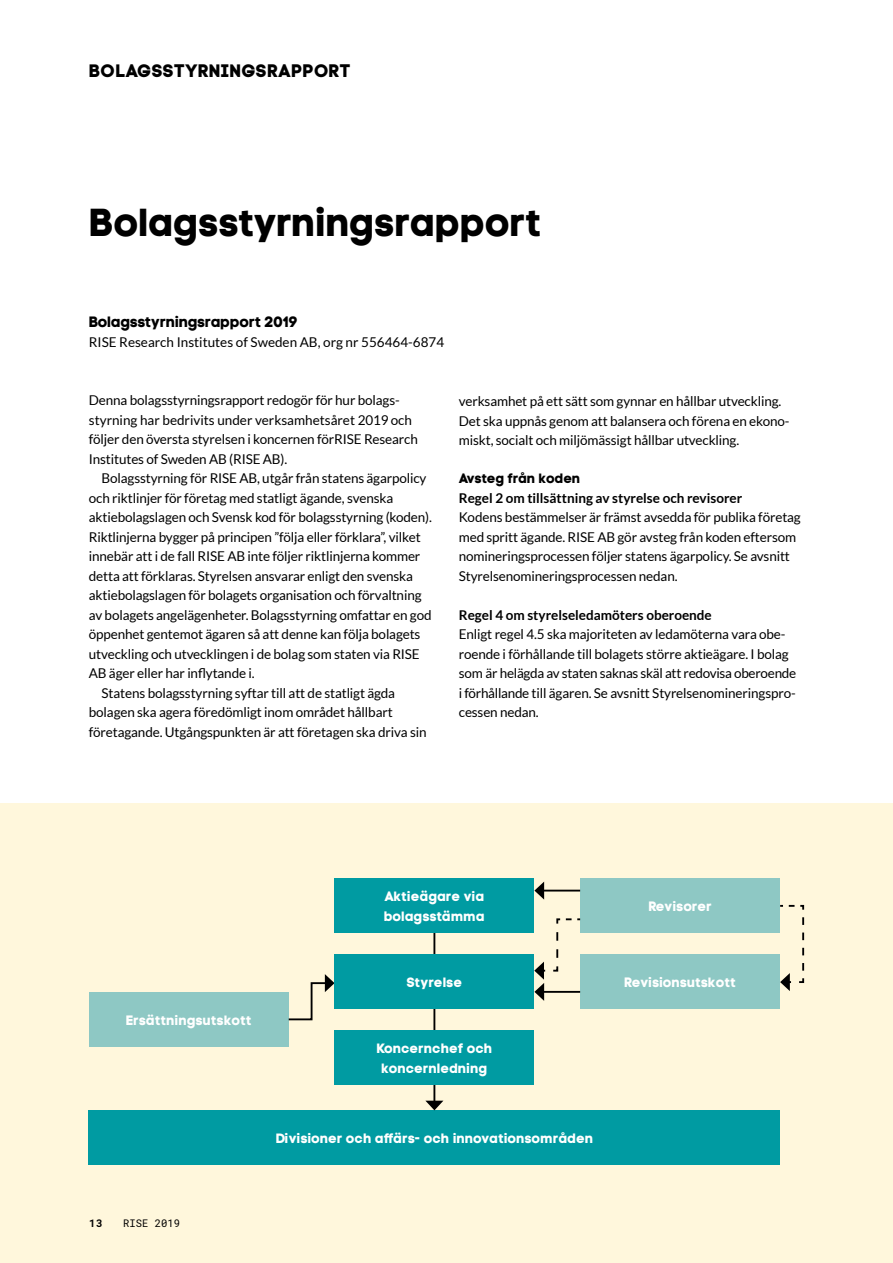
<style>
.page{position:relative;width:893px;height:1263px;background:#fff}
.page>*{position:absolute;margin:0;border:0;box-sizing:border-box;transform-origin:0 0}
.Huvudrubrik_BV{font:39px "Code Pro Bold LC";color:#000}
.Vinjett{font:18px "Code Pro Bold LC";color:#000}
.Ingress{font:15px "Code Pro Bold LC";letter-spacing:-.01em;color:#000}
.Bröd_indrag{font:13.5px/19.5px "Lato";letter-spacing:-.01em;color:#000}
.Bröd{font:13.5px/19.5px "Lato";letter-spacing:-.01em;color:#000}
.Mellanrubrik{font:13.5px/19.5px "Code Pro Bold LC";letter-spacing:.01em;color:#fff;text-align:center}
.Underrubrik{font:700 13.5px "Lato";color:#000}
.Mellan_rubrik{font:13.5px "Code Pro Bold LC";color:#000}
.t1{font:10.5px "Roboto Mono";color:#000}
.t2{font:700 10.5px "Roboto Mono";color:#000}
</style>
<div class="page">
<div style="left:0;top:804px;width:893px;height:459px;background:#fff7dc"></div>
<div style="left:89px;top:1110px;width:691px;height:55px;background:#009ba2"></div>
<div style="left:580px;top:878px;width:200px;height:55px;background:#8ec8c4"></div>
<div style="left:580px;top:954px;width:200px;height:55px;background:#8ec8c4"></div>
<div style="left:89px;top:992px;width:200px;height:55px;background:#8ec8c4"></div>
<hr style="left:541px;top:890px;width:39px;height:1px;background:#000">
<svg style="left:534px;top:881px;width:10px;height:19px"></svg>
<hr style="left:433px;top:899px;width:2px;height:204px;background:#000">
<svg style="left:425px;top:1101px;width:18px;height:9px"></svg>
<svg style="left:288px;top:974px;width:47px;height:47px"></svg>
<svg style="left:534px;top:918px;width:47px;height:83px"></svg>
<svg style="left:780px;top:904px;width:25px;height:87px"></svg>
<div style="left:335px;top:1030px;width:199px;height:55px;background:#009ba2"></div>
<div style="left:335px;top:878px;width:199px;height:55px;background:#009ba2"></div>
<div style="left:335px;top:954px;width:199px;height:55px;background:#009ba2"></div>
<p class="Vinjett" style="left:89px;top:59px;width:263px">BOLAGSSTYRNINGSRAPPORT</p>
<p class="Huvudrubrik_BV" style="left:89px;top:198px;width:455px">Bolagsstyrningsrapport</p>
<p class="Ingress" style="left:89px;top:312px;width:211px">Bolagsstyrningsrapport 2019</p>
<p class="Bröd" style="left:89px;top:332px;width:357px">RISE Research Institutes of Sweden AB, org nr 556464-6874</p>
<p class="Bröd_indrag" style="left:89px;top:390px;width:330px">Denna bolagsstyrningsrapport redogör för hur bolags&shy;styrning har bedrivits under verksamhetsåret 2019 och följer den översta styrelsen i koncernen förRISE Research Institutes of Sweden AB (RISE AB).</p>
<p class="Bröd_indrag" style="left:89px;top:468px;width:345px;text-indent:13px">Bolagsstyrning för RISE AB, utgår från statens ägarpolicy och riktlinjer för företag med statligt ägande, svenska aktiebolagslagen och Svensk kod för bolagsstyrning (koden).<br>Riktlinjerna bygger på principen ”följa eller förklara”, vilket innebär att i de fall RISE AB inte följer riktlinjerna kommer detta att förklaras. Styrelsen ansvarar enligt den svenska aktiebolagslagen för bolagets organisation och förvaltning av bolagets angelägenheter. Bolagsstyrning omfattar en god öppenhet gentemot ägaren så att denne kan följa bolagets utveckling och utvecklingen i de bolag som staten via RISE AB äger eller har inflytande i.</p>
<p class="Bröd_indrag" style="left:89px;top:683px;width:339px;text-indent:13px">Statens bolagsstyrning syftar till att de statligt ägda bolagen ska agera föredömligt inom området hållbart företagande. Utgångspunkten är att företagen ska driva sin</p>
<p class="Bröd_indrag" style="left:459px;top:392px;width:332px">verksamhet på ett sätt som gynnar en hållbar utveckling.<br>Det ska uppnås genom att balansera och förena en ekono&shy;miskt, socialt och miljömässigt hållbar utveckling.</p>
<p class="Mellan_rubrik" style="left:459px;top:470px;width:123px">Avsteg från koden</p>
<p class="Underrubrik" style="left:459px;top:490px;width:285px">Regel 2 om tillsättning av styrelse och revisorer</p>
<p class="Bröd" style="left:459px;top:507px;width:343px">Kodens bestämmelser är främst avsedda för publika företag med spritt ägande. RISE AB gör avsteg från koden eftersom nomineringsprocessen följer statens ägarpolicy. Se avsnitt Styrelsenomineringsprocessen nedan.</p>
<p class="Underrubrik" style="left:459px;top:607px;width:255px">Regel 4 om styrelseledamöters oberoende</p>
<p class="Bröd" style="left:459px;top:624px;width:339px">Enligt regel 4.5 ska majoriteten av ledamöterna vara obe&shy;roende i förhållande till bolagets större aktieägare. I bolag som är helägda av staten saknas skäl att redovisa oberoende i förhållande till ägaren. Se avsnitt Styrelsenomineringspro&shy;cessen nedan.</p>
<p class="Mellanrubrik" style="left:126px;top:1010px;width:128px">Ersättningsutskott</p>
<p class="Mellanrubrik" style="left:384px;top:887px;width:102px;text-align:left">Aktieägare via bolagsstämma</p>
<p class="Mellanrubrik" style="left:406px;top:972px;width:58px">Styrelse</p>
<p class="Mellanrubrik" style="left:376px;top:1039px;width:117px">Koncernchef och koncernledning</p>
<p class="Mellanrubrik" style="left:276px;top:1128px;width:319px">Divisioner och affärs- och innovationsområden</p>
<p class="t2" style="left:89px;top:1216px;width:15px">13</p>
<p class="t1" style="left:123px;top:1216px;width:58px">RISE 2019</p>
<p class="Mellanrubrik" style="left:648px;top:896px;width:65px">Revisorer</p>
<p class="Mellanrubrik" style="left:624px;top:972px;width:113px">Revisionsutskott</p>
</div>
